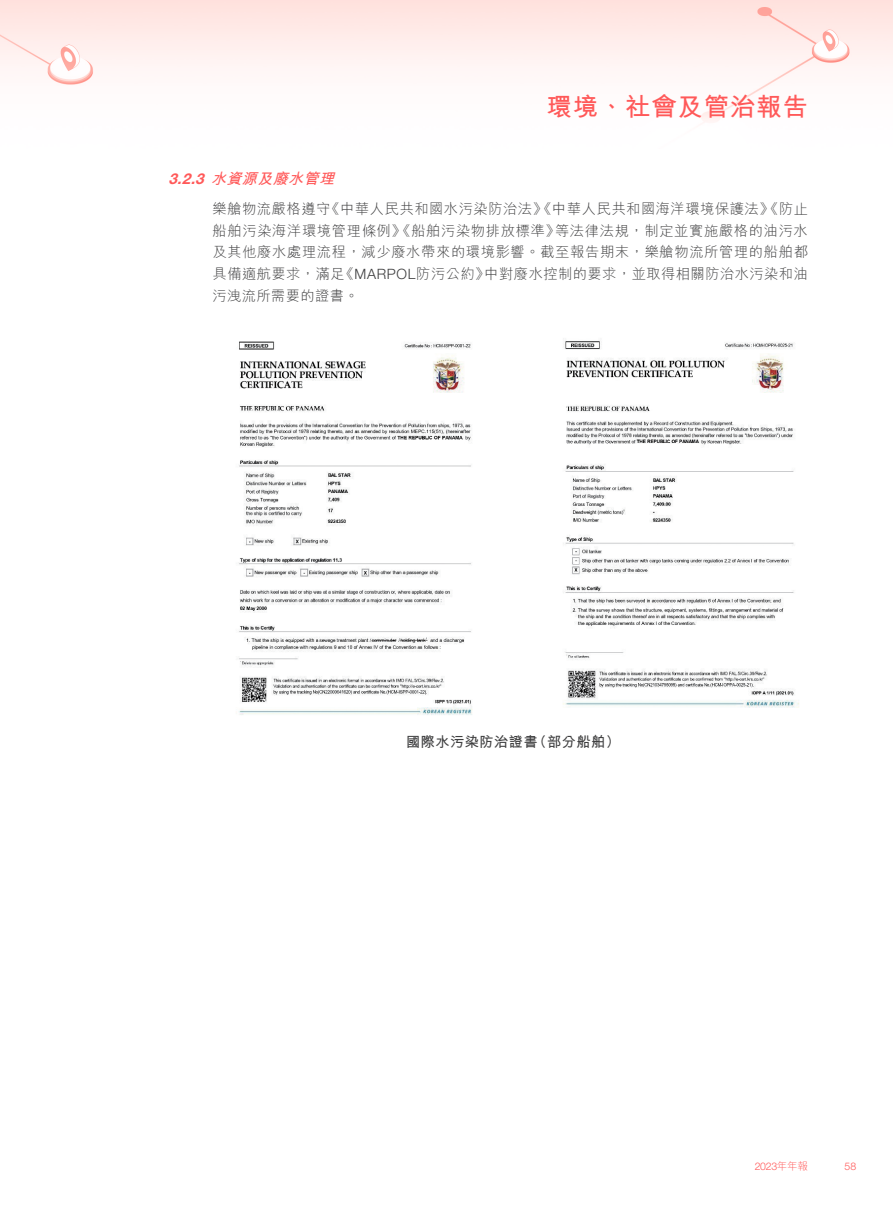
<style>
.page{position:relative;width:893px;height:1212px;background:#fff}
.page>*{position:absolute;margin:0;border:0;box-sizing:border-box;transform-origin:0 0}
.t1{font:700 25.5px "M Hei HK";letter-spacing:.03em;color:#ff5959}
.t2{font:italic 700 15px "M Hei HK";color:#ff5959}
.t3{font:300 14.25px/21.8px "M Hei HK";letter-spacing:.04em;color:#3e3e3f}
.t4{font:700 14.25px "M Hei HK";letter-spacing:.03em;color:#3e3e3f}
.t5{font:300 10.5px "Helvetica Neue LT Std";letter-spacing:-.025em;color:#ff5959}
.s1{font-family:"Helvetica Neue LT Std"}
.s2{font-family:"M Hei HK"}
</style>
<div class="page">
<img style="left:0;top:0;width:893px;height:122px">
<img style="left:239px;top:341px;width:233px;height:374px">
<img style="left:563px;top:340px;width:236px;height:368px">
<h1 class="t1" style="left:546px;top:88px;width:263px">環境、社會及管治報告</h1>
<p class="t2" style="left:169px;top:167px;width:172px"><span class="s1">3.2.3</span> 水資源及廢水管理</p>
<p class="t3" style="left:326px;top:197px;width:484px">《中華人民共和國水污染防治法》《中華人民共和國海洋環境保護法》《防止</p>
<p class="t3" style="left:213px;top:197px;width:119px">樂艙物流嚴格遵守</p>
<p class="t3" style="left:213px;top:219px;width:349px">船舶污染海洋環境管理條例》《船舶污染物排放標準》</p>
<p class="t3" style="left:213px;top:241px;width:597px">及其他廢水處理流程，減少廢水帶來的環境影響。截至報告期末，樂艙物流所管理的船舶都</p>
<p class="t3" style="left:485px;top:263px;width:325px">中對廢水控制的要求，並取得相關防治水污染和油</p>
<p class="t3" style="left:555px;top:219px;width:254px">等法律法規，制定並實施嚴格的油污水</p>
<p class="t3" style="left:340px;top:263px;width:151px">《<span class="s1">MARPOL</span>防污公約》</p>
<p class="t3" style="left:213px;top:263px;width:148px">具備適航要求，滿足污洩流所需要的證書。</p>
<p class="t4" style="left:533px;top:731px;width:89px">（部分船舶(</p>
<p class="t4" style="left:406px;top:731px;width:133px">國際水污染防治證書</p>
<p class="t5" style="left:755px;top:1160px;width:55px">2023<span class="s2">年年報</span></p>
<p class="t5" style="left:845px;top:1159px;width:13px">58</p>
</div>
